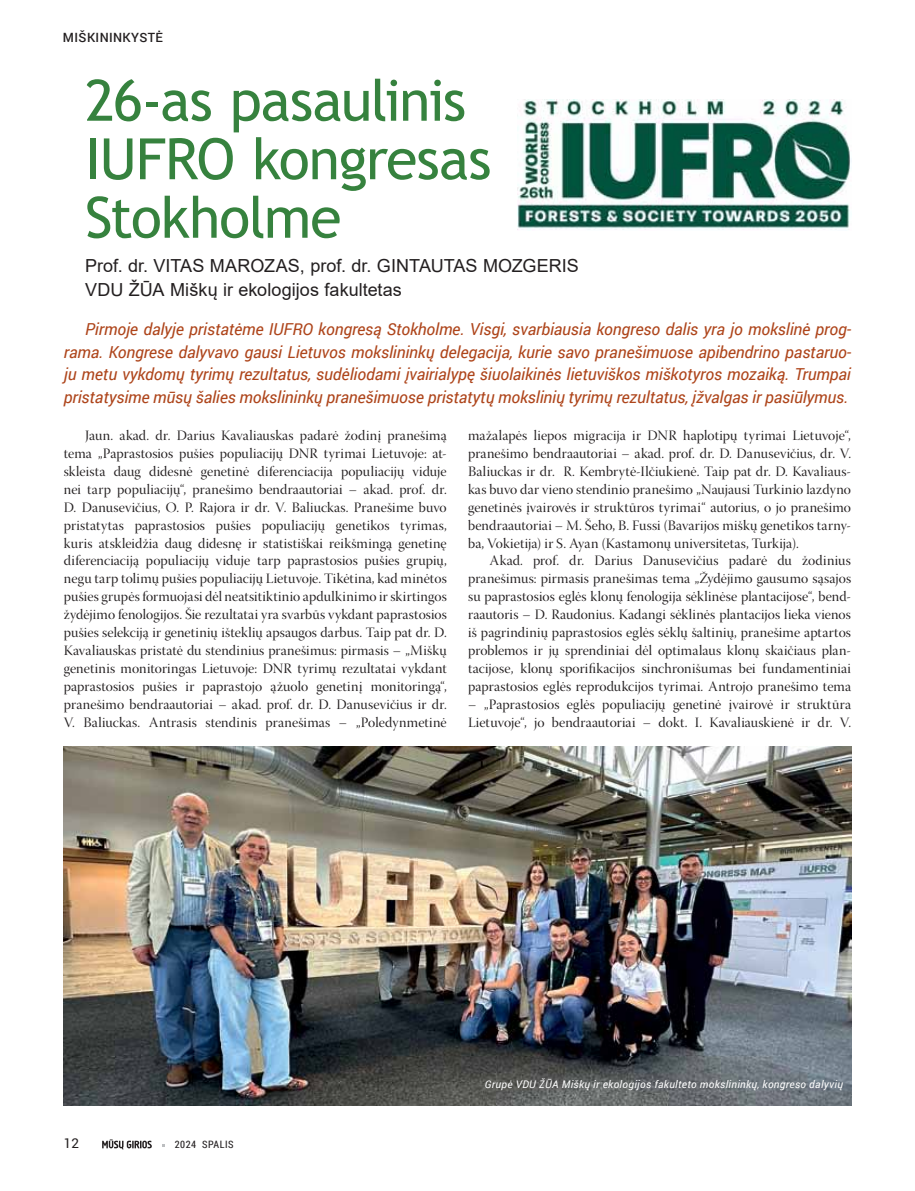
<style>
.page{position:relative;width:915px;height:1191px;background:#fff}
.page>*{position:absolute;margin:0;border:0;box-sizing:border-box;transform-origin:0 0}
.t1{font:57px/58.5px "Trebuchet MS";letter-spacing:-.02em;color:#36823e}
.t2{font:18px/24px "Arial";color:#231f20}
.t3{font:italic 16.5px/22.5px "Roboto";letter-spacing:-.01em;color:#ae451b;text-align:justify}
.t4{font:14.25px/17.9px "Warnock Pro Disp";letter-spacing:.005em;color:#231f20;text-align:justify}
.t5{font:13.5px "Roboto";color:#231f20}
.t6{font:500 12.75px "Roboto";letter-spacing:.03em;color:#231f20}
.t7{font:italic 10.5px "Roboto";letter-spacing:.03em;color:#fff}
.t8{font:10.2px "Roboto Condensed";letter-spacing:.05em;color:#231f20}
</style>
<div class="page">
<svg style="left:102px;top:1139px;width:50px;height:10px"></svg>
<img style="left:517px;top:100px;width:333px;height:130px">
<img style="left:64px;top:746px;width:786px;height:360px">
<p class="t6" style="left:63px;top:29px;width:101px">MIŠKIN INKYSTĖ</p>
<h1 class="t1" style="left:85px;top:71px;width:408px">26-as pasaulinis<br>IUFRO kongresas<br>Stokholme</h1>
<p class="t2" style="left:85px;top:253px;width:495px">PROF. DR. VITAS MAROZAS, PROF. DR. GINTAUTAS MOZGERIS<br>VDU ŽŪA MIŠKŲ IR EKOLOGIJOS FAKULTETAS</p>
<p class="t3" style="left:64px;top:317px;width:788px;text-indent:21px">Pirmoje dalyje pristatėme IUFRO kongresą Stokholme. Visgi, svarbiausia kongreso dalis yra jo mokslinė prog&shy;rama. Kongrese dalyvavo gausi Lietuvos mokslininkų delegacija, kurie savo pranešimuose apibendrino pastaruo&shy;ju metu vykdomų tyrimų rezultatus, sudėliodami įvairialypę šiuolaikinės lietuviškos miškotyros mozaiką. Trumpai pristatysime mūsų šalies mokslininkų pranešimuose pristatytų mokslinių tyrimų rezultatus, įžvalgas ir pasiūlymus.</p>
<p class="t4" style="left:64px;top:428px;width:384px;text-indent:21px">Jaun. akad. dr. Darius Kavaliauskas padarė žodinį pranešimą tema „Paprastosios pušies populiacijų DNR tyrimai Lietuvoje: at&shy;skleista daug didesnė genetinė diferenciacija populiacijų viduje nei tarp populiacijų“, pranešimo bendraautoriai – akad. prof. dr.<br>D. Danusevičius, O. P. Rajora ir dr. V. Baliuckas. Pranešime buvo pristatytas paprastosios pušies populiacijų genetikos tyrimas, kuris atskleidžia daug didesnę ir statistiškai reikšmingą genetinę diferenciaciją populiacijų viduje tarp paprastosios pušies grupių, negu tarp tolimų pušies populiacijų Lietuvoje. Tikėtina, kad minėtos pušies grupės formuojasi dėl neatsitiktinio apdulkinimo ir skirtingos žydėjimo fenologijos. Šie rezultatai yra svarbūs vykdant paprastosios pušies selekciją ir genetinių išteklių apsaugos darbus. Taip pat dr. D.<br>Kavaliauskas pristatė du stendinius pranešimus: pirmasis – „Miškų genetinis monitoringas Lietuvoje: DNR tyrimų rezultatai vykdant paprastosios pušies ir paprastojo ąžuolo genetinį monitoringą“, pranešimo bendraautoriai – akad. prof. dr. D. Danusevičius ir dr.<br>V. Baliuckas. Antrasis stendinis pranešimas – „Poledynmetinė</p>
<p class="t4" style="left:468px;top:428px;width:384px">mažalapės liepos migracija ir DNR haplotipų tyrimai Lietuvoje“, pranešimo bendraautoriai – akad. prof. dr. D. Danusevičius, dr. V.<br>Baliuckas ir dr. R. Kembrytė-Ilčiukienė. Taip pat dr. D. Kavaliaus&shy;kas buvo dar vieno stendinio pranešimo „Naujausi Turkinio lazdyno genetinės įvairovės ir struktūros tyrimai“ autorius, o jo pranešimo bendraautoriai – M. Šeho, B. Fussi (Bavarijos miškų genetikos tarny&shy;ba, Vokietija) ir S. Ayan (Kastamonų universitetas, Turkija).</p>
<p class="t4" style="left:468px;top:553px;width:384px;text-indent:21px">Akad. prof. dr. Darius Danusevičius padarė du žodinius pranešimus: pirmasis pranešimas tema „Žydėjimo gausumo sąsajos su paprastosios eglės klonų fenologija sėklinėse plantacijose“, bend&shy;raautoris – D. Raudonius. Kadangi sėklinės plantacijos lieka vienos iš pagrindinių paprastosios eglės sėklų šaltinių, pranešime aptartos problemos ir jų sprendiniai dėl optimalaus klonų skaičiaus plan&shy;tacijose, klonų sporifikacijos sinchronišumas bei fundamentiniai paprastosios eglės reprodukcijos tyrimai. Antrojo pranešimo tema</p>
<p class="t4" style="left:468px;top:697px;width:384px">– „Paprastosios eglės populiacijų genetinė įvairovė ir struktūra<br>Lietuvoje“, jo bendraautoriai – dokt. I. Kavaliauskienė ir dr. V.</p>
<p class="t5" style="left:64px;top:1133px;width:17px">12</p>
<p class="t8" style="left:175px;top:1137px;width:60px">2024 SPALIS</p>
<p class="t7" style="left:484px;top:1077px;width:359px">Grupė VDU ŽŪA Miškų ir ekologijos fakulteto mokslininkų, kongreso dalyvių</p>
</div>
